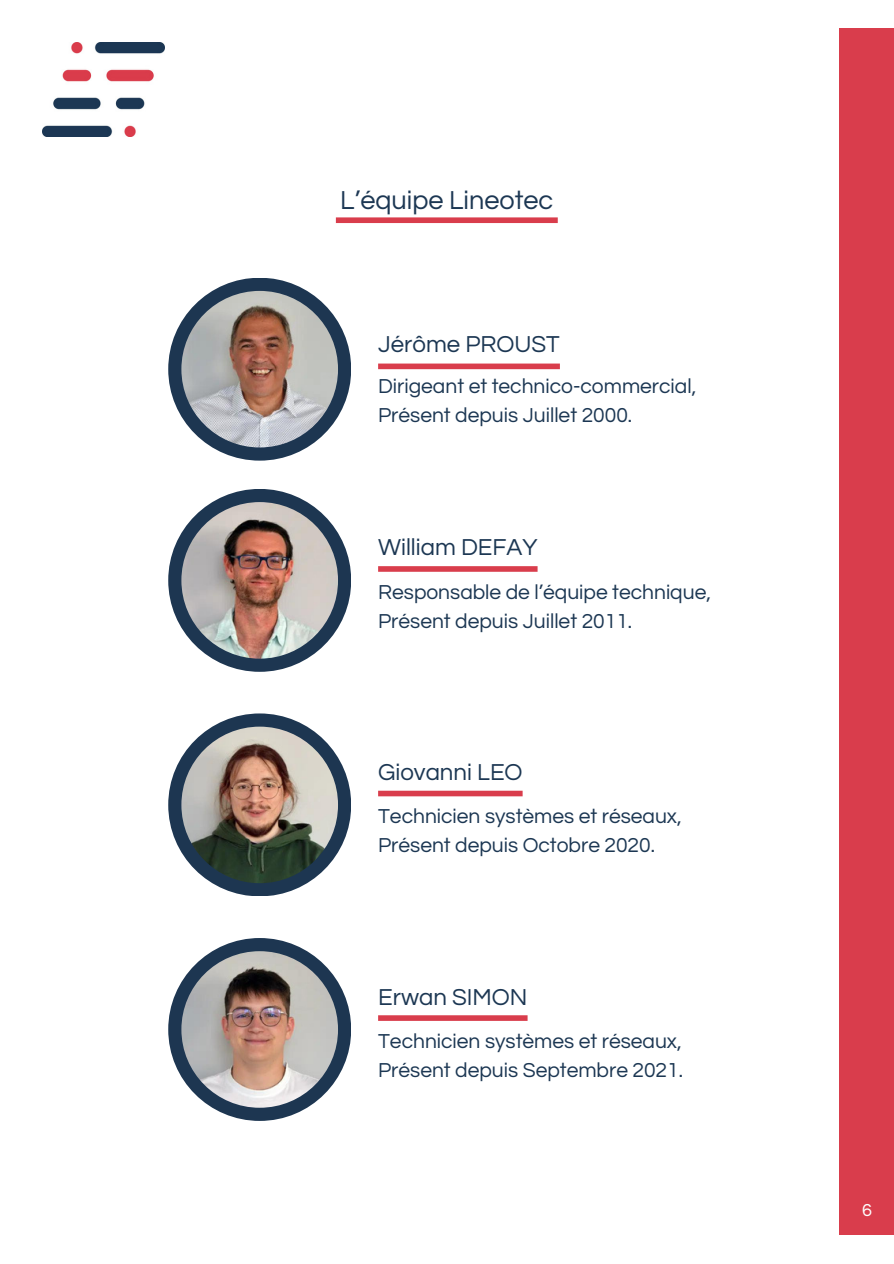
<style>
.page{position:relative;width:894px;height:1264px;background:#fff}
.page>*{position:absolute;margin:0;border:0;box-sizing:border-box;transform-origin:0 0}
.t1{font:27px "Questrial";color:#1c3753}
.t2{font:24px "Questrial";color:#1c3753}
.t3{font:21px "Questrial";color:#1c3753}
.t4{font:18px "Questrial";color:#fff}
</style>
<div class="page">
<div style="left:336px;top:217px;width:221px;height:6px;background:#d93d4c"></div>
<div style="left:168px;top:278px;width:183px;height:182px;background:#1d3651;border-radius:50%"></div>
<div style="left:378px;top:363px;width:181px;height:6px;background:#d93d4c"></div>
<img style="left:181px;top:291px;width:157px;height:156px;border-radius:50%">
<div style="left:168px;top:489px;width:183px;height:182px;background:#1d3651;border-radius:50%"></div>
<div style="left:378px;top:566px;width:159px;height:6px;background:#d93d4c"></div>
<img style="left:181px;top:502px;width:157px;height:156px;border-radius:50%">
<div style="left:168px;top:713px;width:183px;height:183px;background:#1d3651;border-radius:50%"></div>
<div style="left:378px;top:790px;width:144px;height:6px;background:#d93d4c"></div>
<img style="left:181px;top:726px;width:157px;height:157px;border-radius:50%">
<div style="left:168px;top:938px;width:183px;height:182px;background:#1d3651;border-radius:50%"></div>
<div style="left:378px;top:1015px;width:149px;height:5px;background:#d93d4c"></div>
<img style="left:181px;top:951px;width:157px;height:156px;border-radius:50%">
<div style="left:839px;top:29px;width:54px;height:1205px;background:#d93d4c"></div>
<img style="left:42px;top:43px;width:122px;height:93px">
<p class="t1" style="left:340px;top:187px;width:214px">L’équipe Lineotec</p>
<h1 class="t2" style="left:378px;top:333px;width:183px">Jérôme PROUST</h1>
<h2 class="t3" style="left:378px;top:376px;width:319px">Dirigeant et technico-commercial,</h2>
<p class="t3" style="left:378px;top:405px;width:255px">Présent depuis Juillet 2000.</p>
<p class="t2" style="left:378px;top:535px;width:161px">William DEFAY</p>
<p class="t3" style="left:378px;top:581px;width:334px">Responsable de l’équipe technique,</p>
<p class="t3" style="left:378px;top:610px;width:255px">Présent depuis Juillet 2011.</p>
<p class="t2" style="left:378px;top:760px;width:146px">Giovanni LEO</p>
<p class="t3" style="left:378px;top:805px;width:305px">Technicien systèmes et réseaux,</p>
<h2 class="t3" style="left:378px;top:835px;width:278px">Présent depuis Octobre 2020.</h2>
<p class="t2" style="left:378px;top:984px;width:151px">Erwan SIMON</p>
<p class="t3" style="left:378px;top:1030px;width:305px">Technicien systèmes et réseaux,</p>
<p class="t3" style="left:378px;top:1059px;width:306px">Présent depuis Septembre 2021.</p>
<p class="t4" style="left:861px;top:1200px;width:11px">6</p>
</div>
